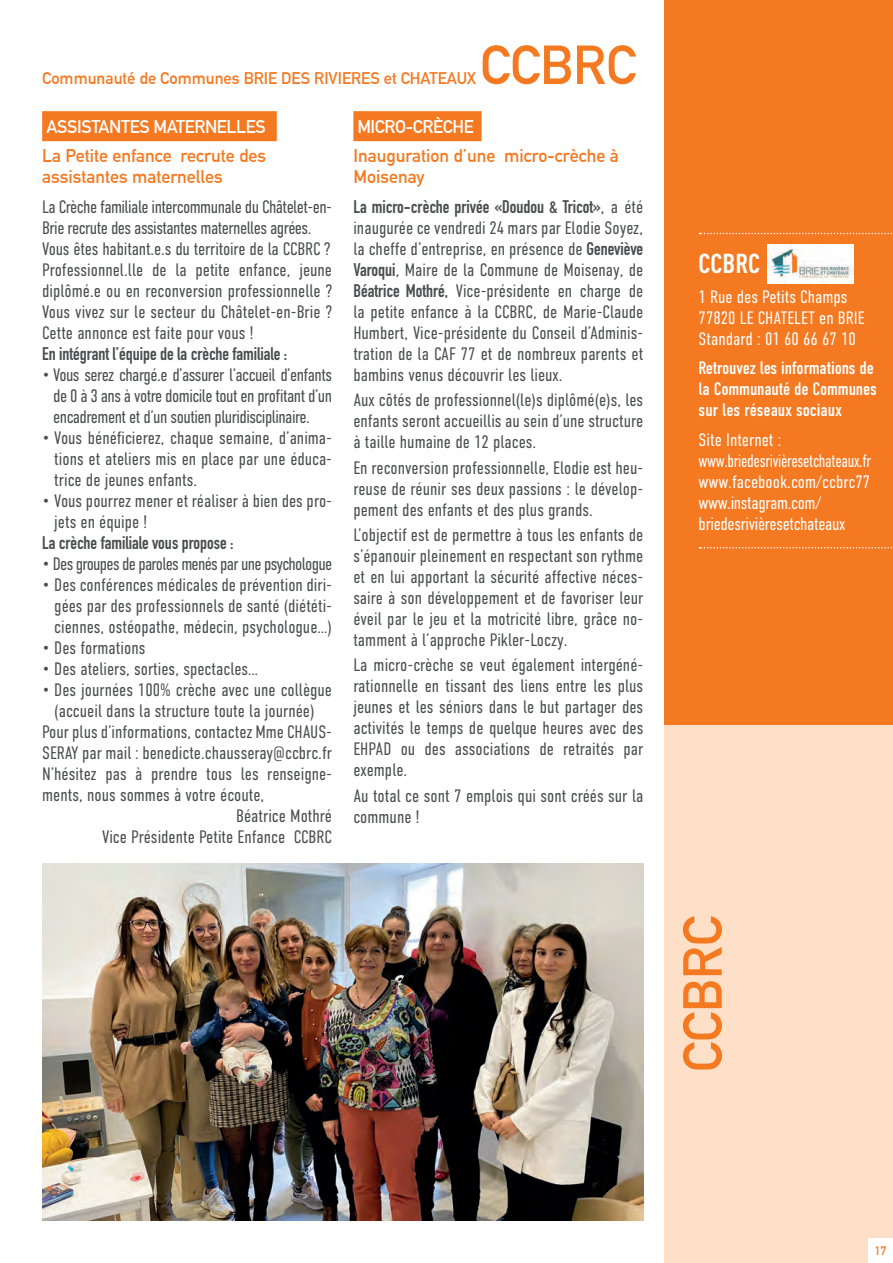
<style>
.page{position:relative;width:893px;height:1263px;background:#fff}
.page>*{position:absolute;margin:0;border:0;box-sizing:border-box;transform-origin:0 0}
.t1{font:700 54px "DIN Alternate";color:#f47921}
.t2{font:700 27px "DIN Cond";color:#fff}
.t3{font:300 18px/21px "DIN Condensed";color:#4b4c4d;text-align:justify}
.t4{font:300 18px/21px "DIN Condensed";letter-spacing:-.01em;color:#fff}
.t5{font:700 18px/21px "DIN Alternate";color:#f47921}
.t6{font:700 18px "DIN Condensed";color:#4b4c4d}
.t7{font:18px/21px "DIN Condensed";letter-spacing:-.01em;color:#fff}
.t8{font:300 18px "DIN Condensed";letter-spacing:-.04em;color:#4b4c4d}
.t9{font:700 18px "DIN Alternate";letter-spacing:-.02em;color:#fff}
.t10{font:700 16.5px "DIN Alternate";color:#f47921}
.t11{font:700 12px "DIN Alternate";color:#f47921}
.s1{font-weight:700}
</style>
<div class="page">
<div style="left:664px;top:725px;width:228px;height:537px;background:#fde0c7"></div>
<div style="left:867px;top:1237px;width:25px;height:25px;background:#fff"></div>
<div style="left:664px;top:0;width:228px;height:725px;background:#f47921"></div>
<div style="left:42px;top:111px;width:235px;height:30px;background:#f47921"></div>
<div style="left:353px;top:111px;width:128px;height:30px;background:#f47921"></div>
<svg style="left:699px;top:233px;width:194px;height:1px"></svg>
<svg style="left:699px;top:547px;width:194px;height:1px"></svg>
<img style="left:767px;top:245px;width:85px;height:38px">
<img style="left:42px;top:863px;width:601px;height:357px">
<h1 class="t1" style="left:479px;top:24px;width:157px">CCBRC</h1>
<p class="t10" style="left:42px;top:66px;width:435px">Communauté de Communes BRIE DES RIVIERES et CHATEAUX</p>
<p class="t9" style="left:46px;top:113px;width:221px">ASSISTANTES MATERNELLES</p>
<p class="t5" style="left:42px;top:144px;width:225px">La Petite enfance recrute des assistantes maternelles</p>
<p class="t3" style="left:42px;top:196px;width:291px;text-align:left">La Crèche familiale intercommunale du Châtelet-en-Brie recrute des assistantes maternelles agrées.<br>Vous êtes habitant.e.s du territoire de la CCBRC ?<br>Professionnel.lle de la petite enfance, jeune diplômé.e ou en reconversion professionnelle ?<br>Vous vivez sur le secteur du Châtelet-en-Brie ?<br>Cette annonce est faite pour vous !</p>
<p class="t6" style="left:42px;top:341px;width:246px">En intégrant l’équipe de la crèche familiale :</p>
<p class="t3" style="left:53px;top:364px;width:280px;text-indent:-11px">• Vous serez chargé.e d’assurer l’accueil d’enfants de 0 à 3 ans à votre domicile tout en profitant d’un encadrement et d’un soutien pluridisciplinaire.</p>
<p class="t3" style="left:54px;top:427px;width:279px;text-indent:-12px">• Vous bénéficierez, chaque semaine, d’anima&shy;tions et ateliers mis en place par une éduca&shy;trice de jeunes enfants.</p>
<p class="t3" style="left:54px;top:490px;width:279px;text-indent:-12px">• Vous pourrez mener et réaliser à bien des pro&shy;jets en équipe !</p>
<p class="t6" style="left:42px;top:530px;width:193px">La crèche familiale vous propose :</p>
<p class="t8" style="left:42px;top:553px;width:291px">• Des groupes de paroles menés par une psychologue</p>
<p class="t3" style="left:54px;top:574px;width:279px;text-indent:-12px">• Des conférences médicales de prévention diri&shy;gées par des professionnels de santé (diététi&shy;ciennes, ostéopathe, médecin, psychologue…)</p>
<p class="t3" style="left:42px;top:637px;width:105px">• Des formations</p>
<p class="t3" style="left:42px;top:658px;width:217px">• Des ateliers, sorties, spectacles…</p>
<p class="t3" style="left:42px;top:679px;width:291px">• Des journées 100% crèche avec une collègue</p>
<p class="t3" style="left:54px;top:700px;width:261px">(accueil dans la structure toute la journée)</p>
<p class="t3" style="left:42px;top:721px;width:291px">Pour plus d’informations, contactez Mme CHAUS-</p>
<p class="t3" style="left:42px;top:742px;width:291px">SERAY par mail : benedicte.chausseray@ccbrc.fr</p>
<p class="t3" style="left:42px;top:763px;width:291px">N’hésitez pas à prendre tous les renseigne-</p>
<p class="t3" style="left:42px;top:784px;width:224px">ments, nous sommes à votre écoute,</p>
<p class="t3" style="left:236px;top:805px;width:97px">Béatrice Mothré</p>
<p class="t3" style="left:102px;top:826px;width:231px">Vice Présidente Petite Enfance CCBRC</p>
<p class="t9" style="left:357px;top:113px;width:118px">MICRO-CRÈCHE</p>
<p class="t5" style="left:353px;top:144px;width:267px">Inauguration d’une micro-crèche à<br>Moisenay</p>
<p class="t3" style="left:353px;top:196px;width:291px"><span class="s1">La micro-crèche privée «Doudou &amp; Tricot»</span>, a été inaugurée ce vendredi 24 mars par Elodie Soyez, la cheffe d’entreprise, en présence de <span class="s1">Geneviève Varoqui</span>, Maire de la Commune de Moisenay, de <span class="s1">Béatrice Mothré,</span> Vice-présidente en charge de la petite enfance à la CCBRC, de Marie-Claude Humbert, Vice-présidente du Conseil d’Adminis&shy;tration de la CAF 77 et de nombreux parents et bambins venus découvrir les lieux.</p>
<p class="t3" style="left:353px;top:389px;width:291px">Aux côtés de professionnel(le)s diplômé(e)s, les enfants seront accueillis au sein d’une structure à taille humaine de 12 places.</p>
<p class="t3" style="left:353px;top:457px;width:291px">En reconversion professionnelle, Elodie est heu&shy;reuse de réunir ses deux passions : le dévelop&shy;pement des enfants et des plus grands.</p>
<p class="t3" style="left:353px;top:524px;width:291px">L’objectif est de permettre à tous les enfants de s’épanouir pleinement en respectant son rythme et en lui apportant la sécurité affective néces&shy;saire à son développement et de favoriser leur éveil par le jeu et la motricité libre, grâce no&shy;tamment à l’approche Pikler-Loczy.</p>
<p class="t3" style="left:353px;top:654px;width:291px">La micro-crèche se veut également intergéné&shy;rationnelle en tissant des liens entre les plus jeunes et les séniors dans le but partager des activités le temps de quelque heures avec des EHPAD ou des associations de retraités par exemple.</p>
<p class="t3" style="left:353px;top:784px;width:291px">Au total ce sont 7 emplois qui sont créés sur la commune !</p>
<h2 class="t2" style="left:698px;top:247px;width:63px">CCBRC</h2>
<p class="t4" style="left:698px;top:286px;width:167px">1 Rue des Petits Champs<br>77820 LE CHATELET en BRIE<br>Standard : 01 60 66 67 10</p>
<p class="t7" style="left:698px;top:358px;width:179px">Retrouvez les informations de la Communauté de Communes sur les réseaux sociaux</p>
<p class="t4" style="left:698px;top:429px;width:174px">Site Internet : www.briedesrivièresetchateaux.fr www.facebook.com/ccbrc77 www.instagram.com/ briedesrivièresetchateaux</p>
<h1 class="t1" style="left:661px;top:1071px;width:157px;rotate:-90deg">CCBRC</h1>
<p class="t11" style="left:874px;top:1241px;width:13px">17</p>
</div>
